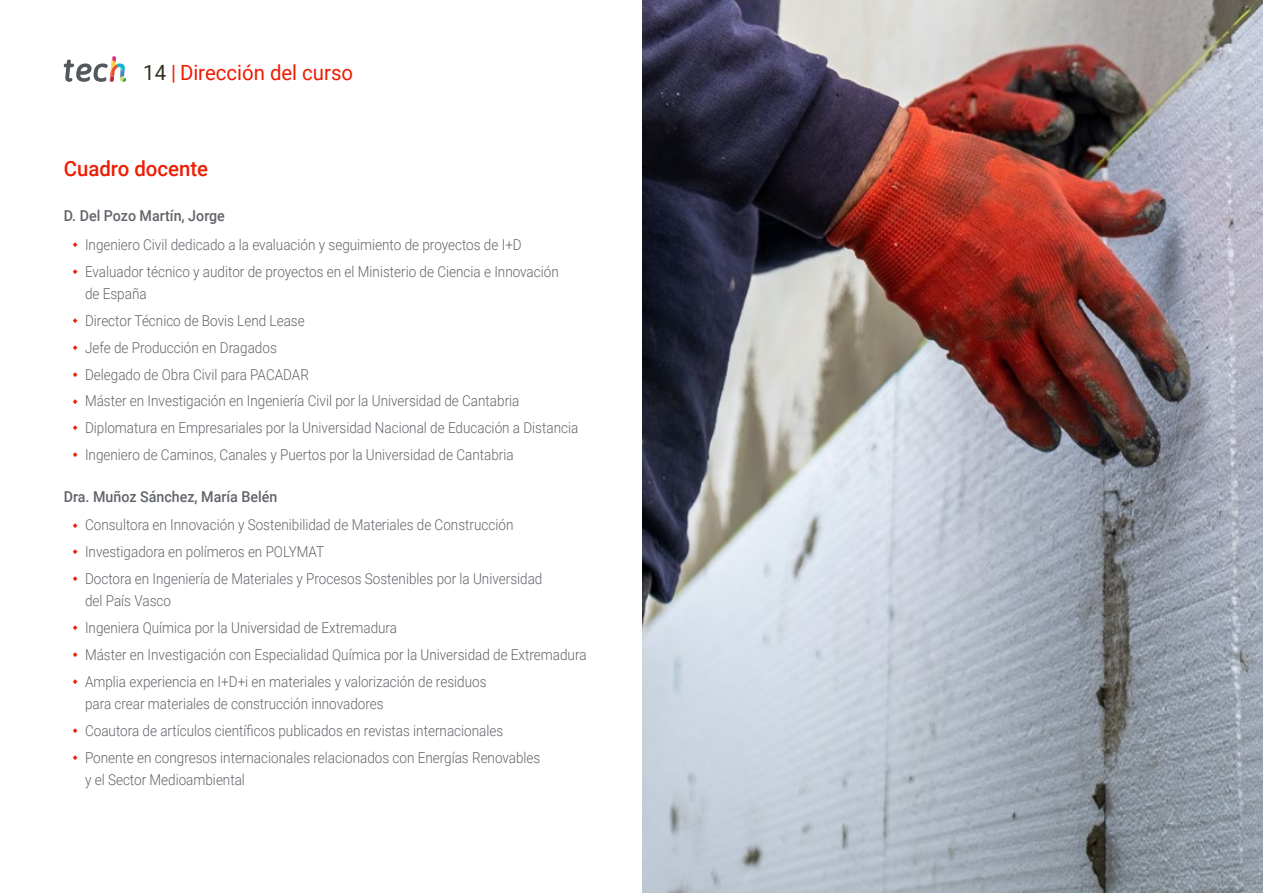
<style>
.page{position:relative;width:1263px;height:893px;background:#fff}
.page>*{position:absolute;margin:0;border:0;box-sizing:border-box;transform-origin:0 0}
.t1{font:21px "Roboto";color:#ee1c02}
.t2{font:500 21px "Roboto";color:#ee1c02}
.t3{font:300 15px/26.7px "Roboto";color:#61646a;scale:.9 1}
.t4{font:500 15px "Roboto";color:#61646a;scale:.95 1}
.s1{color:#312e20}
</style>
<div class="page">
<img style="left:642px;top:0;width:621px;height:893px">
<svg style="left:64px;top:56px;width:62px;height:26px"></svg>
<h1 class="t1" style="left:143px;top:57px;width:211px"><span class="s1">14</span> | Dirección del curso</h1>
<h1 class="t2" style="left:64px;top:154px;width:146px">Cuadro docente</h1>
<p class="t4" style="left:64px;top:205px;width:171px">D. Del Pozo Martín, Jorge</p>
<p class="t3" style="left:85px;top:231px;width:528px">Ingeniero Civil dedicado a la evaluación y seguimiento de proyectos de I+D<br>Evaluador técnico y auditor de proyectos en el Ministerio de Ciencia e Innovación</p>
<p class="t3" style="left:85px;top:280px;width:550px">de España<br>Director Técnico de Bovis Lend Lease<br>Jefe de Producción en Dragados<br>Delegado de Obra Civil para PACADAR<br>Máster en Investigación en Ingeniería Civil por la Universidad de Cantabria Diplomatura en Empresariales por la Universidad Nacional de Educación a Distancia Ingeniero de Caminos, Canales y Puertos por la Universidad de Cantabria</p>
<p class="t4" style="left:64px;top:486px;width:226px">Dra. Muñoz Sánchez, María Belén</p>
<p class="t3" style="left:85px;top:511px;width:510px">Consultora en Innovación y Sostenibilidad de Materiales de Construcción<br>Investigadora en polímeros en POLYMAT<br>Doctora en Ingeniería de Materiales y Procesos Sostenibles por la Universidad</p>
<p class="t3" style="left:85px;top:587px;width:559px">del País Vasco<br>Ingeniera Química por la Universidad de Extremadura<br>Máster en Investigación con Especialidad Química por la Universidad de Extremadura Amplia experiencia en I+D+i en materiales y valorización de residuos</p>
<p class="t3" style="left:85px;top:690px;width:507px">para crear materiales de construcción innovadores<br>Coautora de artículos científicos publicados en revistas internacionales<br>Ponente en congresos internacionales relacionados con Energías Renovables</p>
<p class="t3" style="left:85px;top:766px;width:179px">y el Sector Medioambiental</p>
</div>
